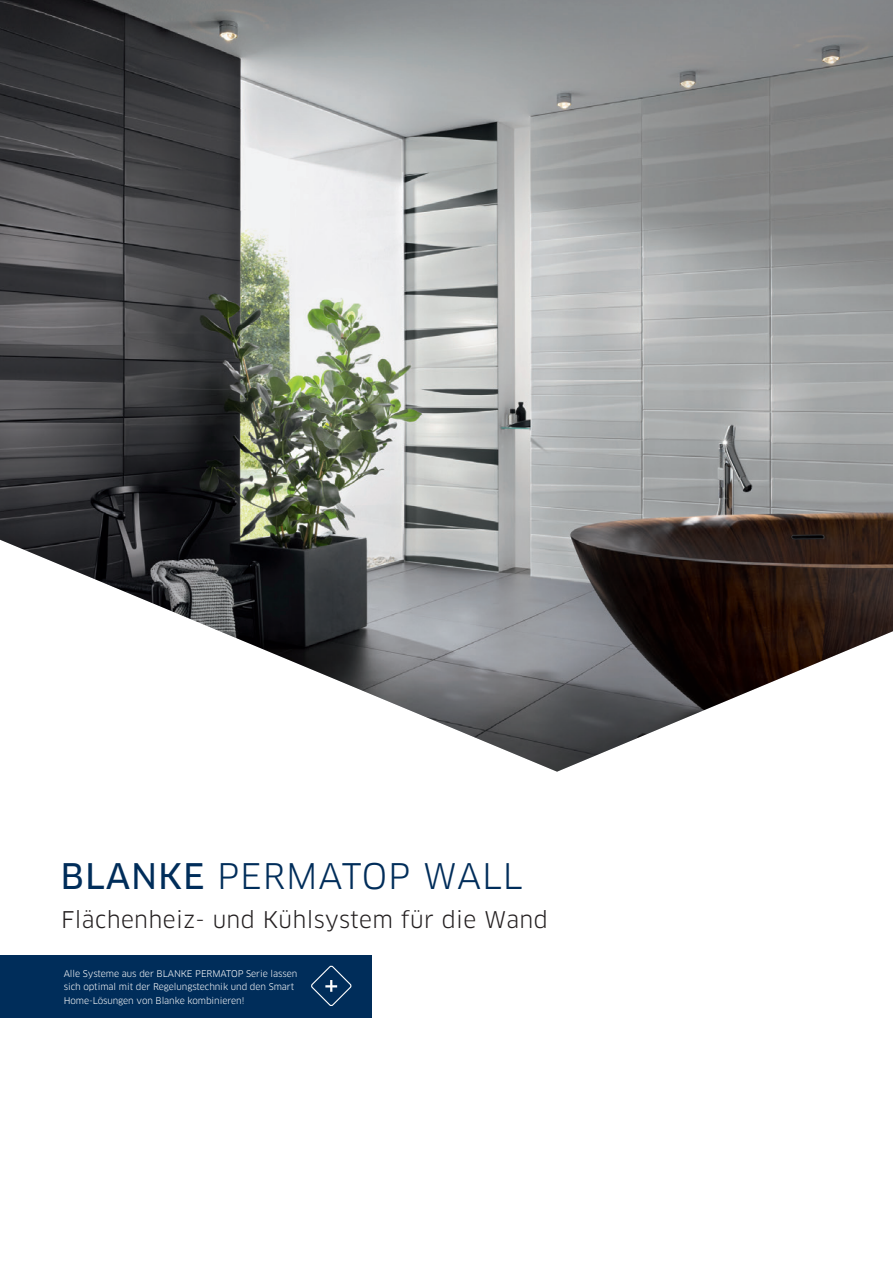
<style>
.page{position:relative;width:893px;height:1263px;background:#fff}
.page>*{position:absolute;margin:0;border:0;box-sizing:border-box;transform-origin:0 0}
.t1{font:34.5px "Clan OT";letter-spacing:.025em;color:#002d5a}
.t2{font:22.5px "Clan OT";letter-spacing:.015em;color:#231f20}
.t3{font:9px/13.5px "Clan OT";letter-spacing:-.01em;color:#fff}
.s1{font-family:"Clan OT News"}
</style>
<div class="page">
<img style="left:0;top:0;width:893px;height:772px">
<div style="left:0;top:955px;width:372px;height:63px;background:#002d5a"></div>
<svg style="left:311px;top:965px;width:41px;height:41px"></svg>
<h1 class="t1" style="left:61px;top:856px;width:464px"><span class="s1">BLANKE</span> PERMATOP WALL</h1>
<h2 class="t2" style="left:61px;top:906px;width:488px">Flächenheiz- und Kühlsystem für die Wand</h2>
<p class="t3" style="left:64px;top:967px;width:235px">Alle Systeme aus der BLANKE PERMATOP Serie lassen sich optimal mit der Regelungstechnik und den Smart<br>Home-Lösungen von Blanke kombinieren!</p>
</div>
